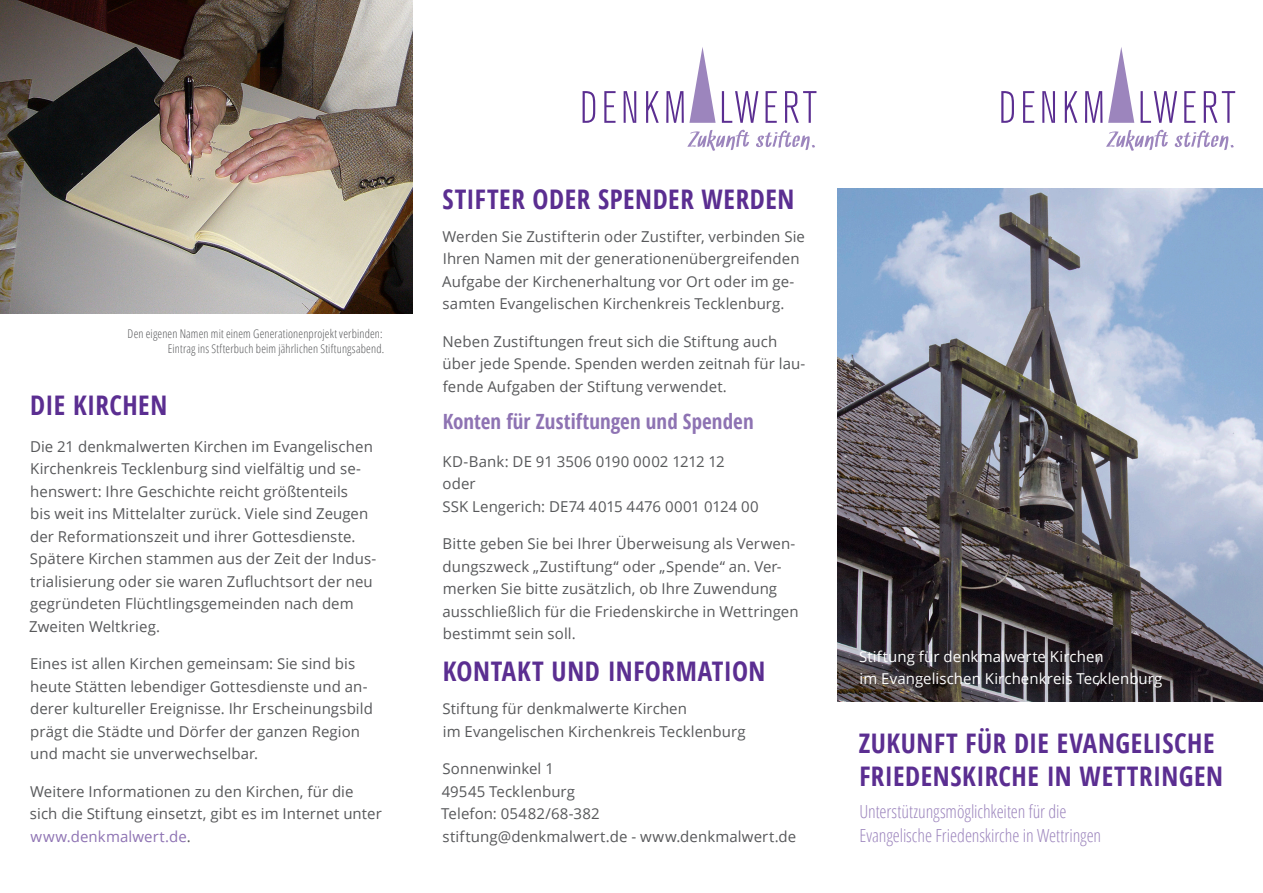
<style>
.page{position:relative;width:1263px;height:893px;background:#fff}
.page>*{position:absolute;margin:0;border:0;box-sizing:border-box;transform-origin:0 0}
.Headline{font:700 condensed 27px/33px "Open Sans";letter-spacing:.02em;color:#5b2e91}
.Zwischenüberschrift{font:700 condensed 21px "Open Sans";letter-spacing:.005em;color:#8e73b3}
.Unterzeile_Cover{font:300 condensed 18px/24px "Open Sans";letter-spacing:-.005em;color:#9c85bd}
.Fließtext{font:15px/22.5px "Open Sans";letter-spacing:.005em;color:#57585a}
.Fließtext-2{font:15px/22.5px "Open Sans";letter-spacing:.005em;color:#fff}
.Bildunterschrift{font:300 condensed 12px/15px "Open Sans";letter-spacing:.015em;color:#57585a;text-align:right}
.s1{color:#8e73b3}
</style>
<div class="page">
<img style="left:838px;top:189px;width:425px;height:513px">
<svg style="left:1001px;top:91px;width:13px;height:32px"></svg>
<svg style="left:1023px;top:91px;width:11px;height:32px"></svg>
<svg style="left:1042px;top:91px;width:13px;height:32px"></svg>
<svg style="left:1065px;top:91px;width:12px;height:32px"></svg>
<svg style="left:1085px;top:91px;width:17px;height:32px"></svg>
<svg style="left:1140px;top:91px;width:37px;height:32px"></svg>
<svg style="left:1184px;top:91px;width:11px;height:32px"></svg>
<svg style="left:1204px;top:91px;width:31px;height:32px"></svg>
<svg style="left:1108px;top:47px;width:26px;height:76px"></svg>
<svg style="left:1106px;top:130px;width:62px;height:21px"></svg>
<svg style="left:1174px;top:130px;width:60px;height:20px"></svg>
<svg style="left:583px;top:91px;width:12px;height:32px"></svg>
<svg style="left:604px;top:91px;width:11px;height:32px"></svg>
<svg style="left:624px;top:91px;width:12px;height:32px"></svg>
<svg style="left:646px;top:91px;width:13px;height:32px"></svg>
<svg style="left:722px;top:91px;width:36px;height:32px"></svg>
<svg style="left:765px;top:91px;width:12px;height:32px"></svg>
<svg style="left:785px;top:91px;width:31px;height:32px"></svg>
<svg style="left:666px;top:47px;width:50px;height:76px"></svg>
<svg style="left:687px;top:130px;width:62px;height:21px"></svg>
<svg style="left:756px;top:130px;width:59px;height:20px"></svg>
<img style="left:0;top:0;width:412px;height:314px">
<p class="Bildunterschrift" style="left:128px;top:326px;width:258px">Den eigenen Namen mit einem Generationenprojekt verbinden:<br>Eintrag ins Stfterbuch beim jährlichen Stiftungsabend.</p>
<p class="Headline" style="left:30px;top:388px;width:138px">DIE KIRCHEN</p>
<p class="Fließtext" style="left:29px;top:434px;width:349px">Die 21 denkmalwerten Kirchen im Evangelischen Kirchenkreis Tecklenburg sind vielfältig und se&shy;henswert: Ihre Geschichte reicht größtenteils<br>bis weit ins Mittelalter zurück. Viele sind Zeugen der Reformationszeit und ihrer Gottesdienste.<br>Spätere Kirchen stammen aus der Zeit der Indus&shy;trialisierung oder sie waren Zufluchtsort der neu gegründeten Flüchtlingsgemeinden nach dem Zweiten Weltkrieg.</p>
<p class="Fließtext" style="left:30px;top:652px;width:344px">Eines ist allen Kirchen gemeinsam: Sie sind bis heute Stätten lebendiger Gottesdienste und an&shy;derer kultureller Ereignisse. Ihr Erscheinungsbild prägt die Städte und Dörfer der ganzen Region und macht sie unverwechselbar.</p>
<p class="Fließtext" style="left:30px;top:779px;width:353px">Weitere Informationen zu den Kirchen, für die sich die Stiftung einsetzt, gibt es im Internet unter <span class="s1">www.denkmalwert.de</span>.</p>
<p class="Headline" style="left:442px;top:182px;width:353px">STIFTER ODER SPENDER WERDEN</p>
<p class="Fließtext" style="left:442px;top:224px;width:364px">Werden Sie Zustifterin oder Zustifter, verbinden Sie Ihren Namen mit der generationenübergreifenden Aufgabe der Kirchenerhaltung vor Ort oder im ge&shy;samten Evangelischen Kirchenkreis Tecklenburg.</p>
<p class="Fließtext" style="left:443px;top:329px;width:364px">Neben Zustiftungen freut sich die Stiftung auch über jede Spende. Spenden werden zeitnah für lau&shy;fende Aufgaben der Stiftung verwendet.</p>
<p class="Zwischenüberschrift" style="left:443px;top:407px;width:312px">Konten für Zustiftungen und Spenden</p>
<p class="Fließtext" style="left:442px;top:449px;width:318px">KD-Bank: DE 91 3506 0190 0002 1212 12 oder<br>SSK Lengerich: DE74 4015 4476 0001 0124 00</p>
<p class="Fließtext" style="left:442px;top:532px;width:358px">Bitte geben Sie bei Ihrer Überweisung als Verwen&shy;dungszweck „Zustiftung“ oder „Spende“ an. Ver&shy;merken Sie bitte zusätzlich, ob Ihre Zuwendung ausschließlich für die Friedenskirche in Wettringen bestimmt sein soll.</p>
<p class="Headline" style="left:443px;top:654px;width:324px">KONTAKT UND INFORMATION</p>
<p class="Fließtext" style="left:442px;top:697px;width:305px">Stiftung für denkmalwerte Kirchen<br>im Evangelischen Kirchenkreis Tecklenburg</p>
<p class="Fließtext" style="left:441px;top:757px;width:356px">Sonnenwinkel 1<br>49545 Tecklenburg<br>Telefon: 05482/68-382<br>stiftung@denkmalwert.de - www.denkmalwert.de</p>
<p class="Fließtext-2" style="left:859px;top:644px;width:305px">Stiftung für denkmalwerte Kirchen<br>im Evangelischen Kirchenkreis Tecklenburg</p>
<p class="Headline" style="left:859px;top:726px;width:366px">ZUKUNFT FÜR DIE EVANGELISCHE<br>FRIEDENSKIRCHE IN WETTRINGEN</p>
<p class="Unterzeile_Cover" style="left:859px;top:799px;width:243px">Unterstützungsmöglichkeiten für die<br>Evangelische Friedenskirche in Wettringen</p>
</div>
